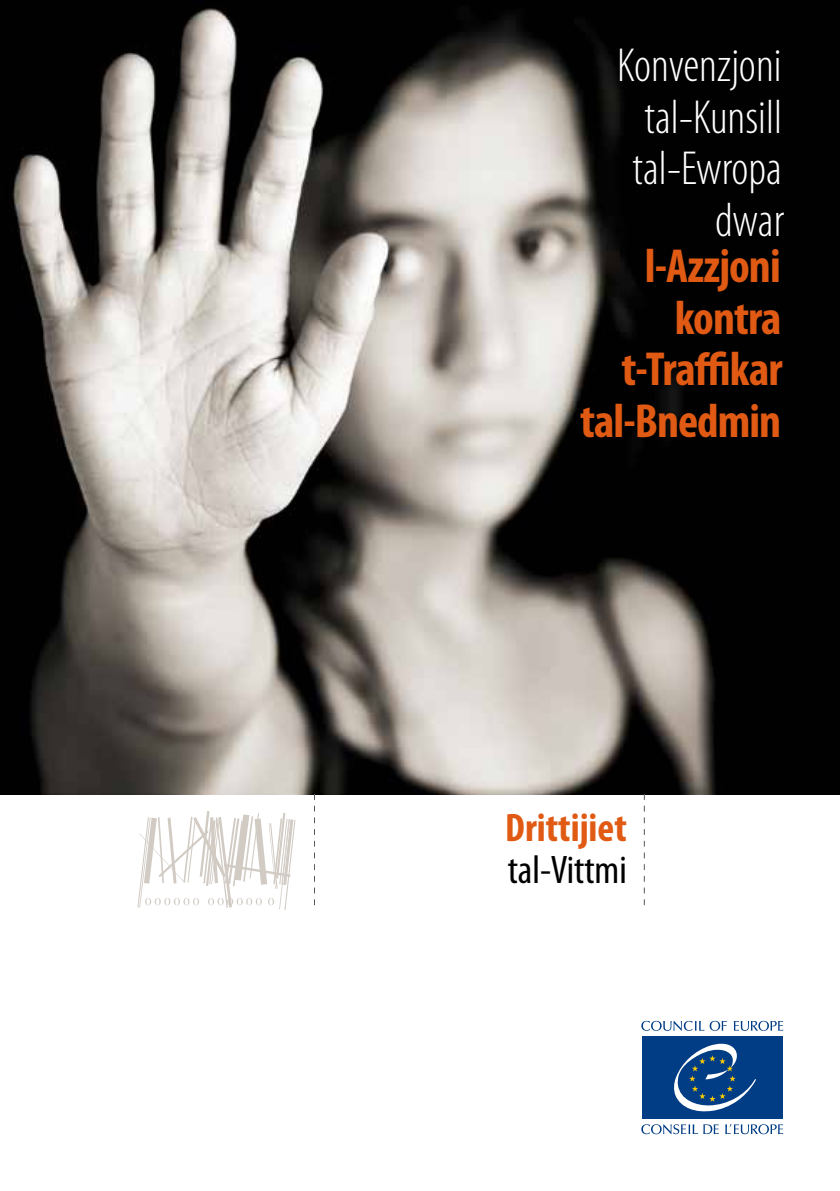
<style>
.page{position:relative;width:840px;height:1191px;background:#fff}
.page>*{position:absolute;margin:0;border:0;box-sizing:border-box;transform-origin:0 0}
.t1{font:700 condensed 48px/51.6px "Myriad Pro";letter-spacing:-.02em;color:#e05a14;text-align:right}
.t2{font:300 condensed 48px/51.6px "Myriad Pro";color:#fff;text-align:right}
.t3{font:700 condensed 40px "Myriad Pro";color:#e05a14}
.t4{font:condensed 40px "Myriad Pro";color:#000}
</style>
<div class="page">
<img style="left:0;top:0;width:839px;height:794px">
<svg style="left:733px;top:1020px;width:49px;height:10px"></svg>
<svg style="left:641px;top:1020px;width:85px;height:10px"></svg>
<svg style="left:725px;top:1124px;width:57px;height:10px"></svg>
<svg style="left:703px;top:1124px;width:15px;height:10px"></svg>
<svg style="left:641px;top:1124px;width:56px;height:10px"></svg>
<div style="left:641px;top:1036px;width:141px;height:82px;background:#003d85"></div>
<svg style="left:674px;top:1043px;width:82px;height:68px"></svg>
<svg style="left:137px;top:811px;width:158px;height:99px"></svg>
<svg style="left:643px;top:794px;width:1px;height:111px"></svg>
<svg style="left:314px;top:794px;width:1px;height:111px"></svg>
<p class="t2" style="left:616px;top:39px;width:168px">Konvenzjoni tal-Kunsill tal-Ewropa dwar</p>
<p class="t1" style="left:580px;top:239px;width:204px">l-Azzjoni kontra t-Traffikar tal-Bnedmin</p>
<p class="t3" style="left:505px;top:802px;width:123px">Drittijiet</p>
<p class="t4" style="left:507px;top:845px;width:120px">tal-Vittmi</p>
</div>
